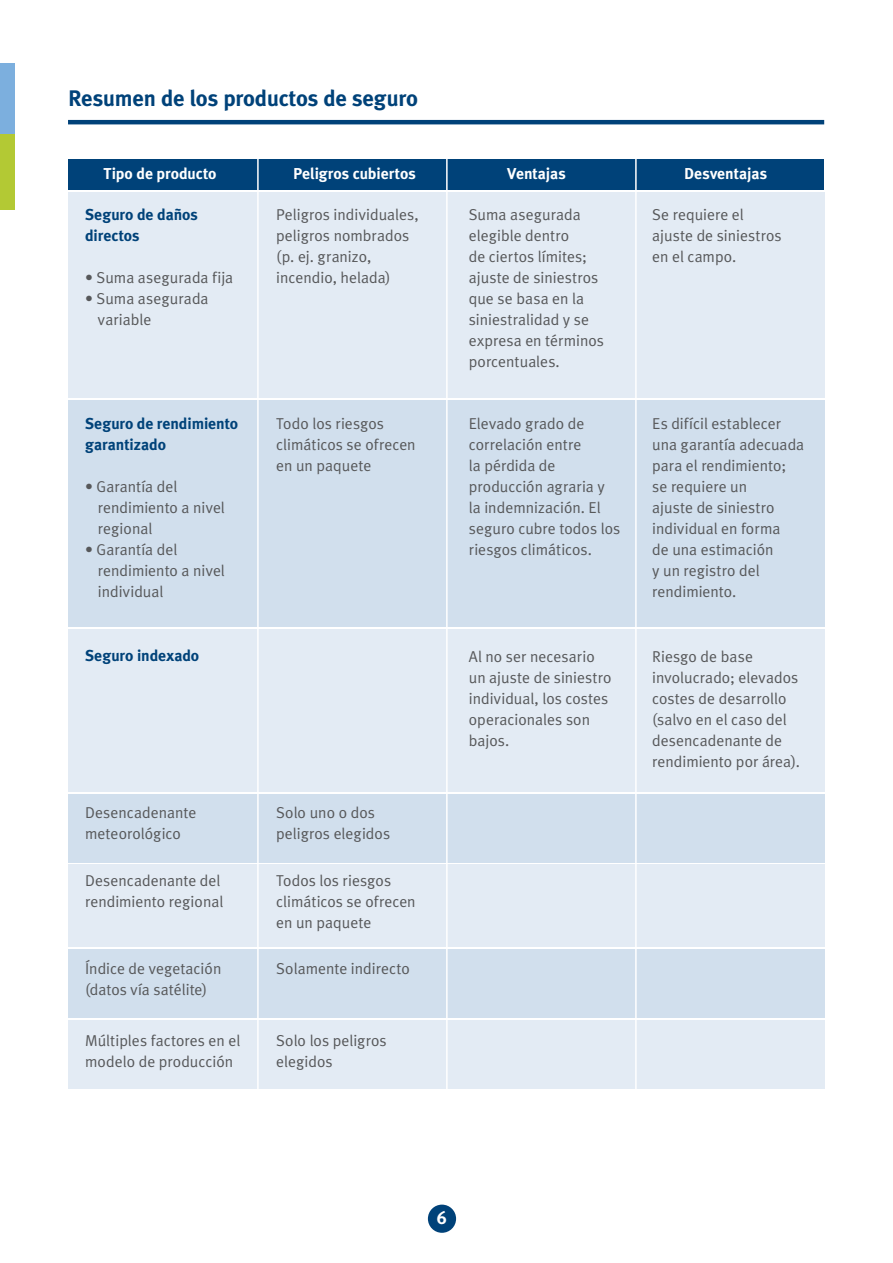
<style>
.page{position:relative;width:893px;height:1263px;background:#fff}
.page>*{position:absolute;margin:0;border:0;box-sizing:border-box;transform-origin:0 0}
.Párrafo_normal{font:700 22.5px "Meta Plus";letter-spacing:-.01em;color:#004279}
.Párrafo_normal-2{font:18.3px "Meta Plus Bold Caps";color:#fff}
.Párrafo_normal-3{font:15.75px/21px "Meta Plus Normal";color:#57585a}
.Párrafo_normal-4{font:700 15.75px/21px "Meta Plus";letter-spacing:-.005em;color:#004279}
.Párrafo_normal-5{font:700 15.75px "Meta Plus";color:#fff}
</style>
<div class="page">
<div style="left:69px;top:192px;width:756px;height:206px;background:#e3ebf4"></div>
<div style="left:69px;top:629px;width:756px;height:163px;background:#e3ebf4"></div>
<div style="left:69px;top:864px;width:756px;height:83px;background:#e3ebf4"></div>
<div style="left:69px;top:400px;width:756px;height:227px;background:#d1dfed"></div>
<div style="left:68px;top:794px;width:756px;height:68px;background:#d1dfed"></div>
<div style="left:68px;top:949px;width:756px;height:68px;background:#d1dfed"></div>
<div style="left:68px;top:1020px;width:756px;height:68px;background:#e3ebf4"></div>
<div style="left:0;top:71px;width:15px;height:138px;background:#b3c934"></div>
<div style="left:0;top:64px;width:15px;height:70px;background:#7cafde"></div>
<div style="left:69px;top:159px;width:755px;height:30px;background:#004279"></div>
<hr style="left:68px;top:120px;width:756px;height:4px;background:#004279">
<hr style="left:257px;top:158px;width:2px;height:948px;background:#fff">
<hr style="left:446px;top:158px;width:2px;height:948px;background:#fff">
<hr style="left:635px;top:158px;width:2px;height:948px;background:#fff">
<div style="left:428px;top:1204px;width:28px;height:29px;background:#004279;border-radius:50%"></div>
<p class="Párrafo_normal" style="left:68px;top:85px;width:351px">Resumen de los productos de seguro</p>
<p class="Párrafo_normal-5" style="left:103px;top:164px;width:115px">Tipo de producto</p>
<p class="Párrafo_normal-5" style="left:293px;top:164px;width:124px">Peligros cubiertos</p>
<p class="Párrafo_normal-5" style="left:507px;top:164px;width:60px">Ventajas</p>
<p class="Párrafo_normal-5" style="left:684px;top:164px;width:85px">Desventajas</p>
<p class="Párrafo_normal-4" style="left:85px;top:204px;width:114px">Seguro de daños directos</p>
<p class="Párrafo_normal-3" style="left:85px;top:267px;width:150px">• Suma asegurada fija</p>
<p class="Párrafo_normal-3" style="left:98px;top:288px;width:112px;text-indent:-13px">• Suma asegurada variable</p>
<p class="Párrafo_normal-4" style="left:85px;top:413px;width:155px">Seguro de rendimiento garantizado</p>
<p class="Párrafo_normal-3" style="left:98px;top:476px;width:129px;text-indent:-13px">• Garantía del rendimiento a nivel regional</p>
<p class="Párrafo_normal-3" style="left:98px;top:539px;width:129px;text-indent:-13px">• Garantía del rendimiento a nivel individual</p>
<p class="Párrafo_normal-4" style="left:85px;top:645px;width:116px">Seguro indexado</p>
<p class="Párrafo_normal-3" style="left:276px;top:204px;width:144px">Peligros individuales, peligros nombrados (p. ej. granizo, incendio, helada)</p>
<p class="Párrafo_normal-3" style="left:276px;top:413px;width:141px">Todo los riesgos climáticos se ofrecen en un paquete</p>
<p class="Párrafo_normal-3" style="left:85px;top:802px;width:113px">Desencadenante meteorológico</p>
<p class="Párrafo_normal-3" style="left:276px;top:802px;width:116px">Solo uno o dos peligros elegidos</p>
<p class="Párrafo_normal-3" style="left:85px;top:869px;width:140px">Desencadenante del rendimiento regional</p>
<p class="Párrafo_normal-3" style="left:276px;top:869px;width:141px">Todos los riesgos climáticos se ofrecen en un paquete</p>
<p class="Párrafo_normal-3" style="left:85px;top:958px;width:138px">Índice de vegetación (datos vía satélite)</p>
<p class="Párrafo_normal-3" style="left:85px;top:1029px;width:157px">Múltiples factores en el modelo de producción</p>
<p class="Párrafo_normal-3" style="left:276px;top:958px;width:135px">Solamente indirecto</p>
<p class="Párrafo_normal-3" style="left:276px;top:1029px;width:112px">Solo los peligros elegidos</p>
<p class="Párrafo_normal-3" style="left:469px;top:204px;width:137px">Suma asegurada elegible dentro<br>de ciertos límites; ajuste de siniestros que se basa en la siniestralidad y se expresa en términos porcentuales.</p>
<p class="Párrafo_normal-3" style="left:469px;top:413px;width:153px">Elevado grado de correlación entre<br>la pérdida de producción agraria y la indemnización. El seguro cubre todos los riesgos climáticos.</p>
<p class="Párrafo_normal-3" style="left:469px;top:645px;width:144px">Al no ser necesario un ajuste de siniestro individual, los costes operacionales son bajos.</p>
<p class="Párrafo_normal-3" style="left:652px;top:204px;width:131px">Se requiere el ajuste de siniestros en el campo.</p>
<p class="Párrafo_normal-3" style="left:652px;top:413px;width:153px">Es difícil establecer una garantía adecuada para el rendimiento; se requiere un<br>ajuste de siniestro individual en forma<br>de una estimación<br>y un registro del rendimiento.</p>
<p class="Párrafo_normal-3" style="left:652px;top:645px;width:149px">Riesgo de base involucrado; elevados costes de desarrollo (salvo en el caso del desencadenante de rendimiento por área).</p>
<p class="Párrafo_normal-2" style="left:437px;top:1207px;width:11px">6</p>
</div>
